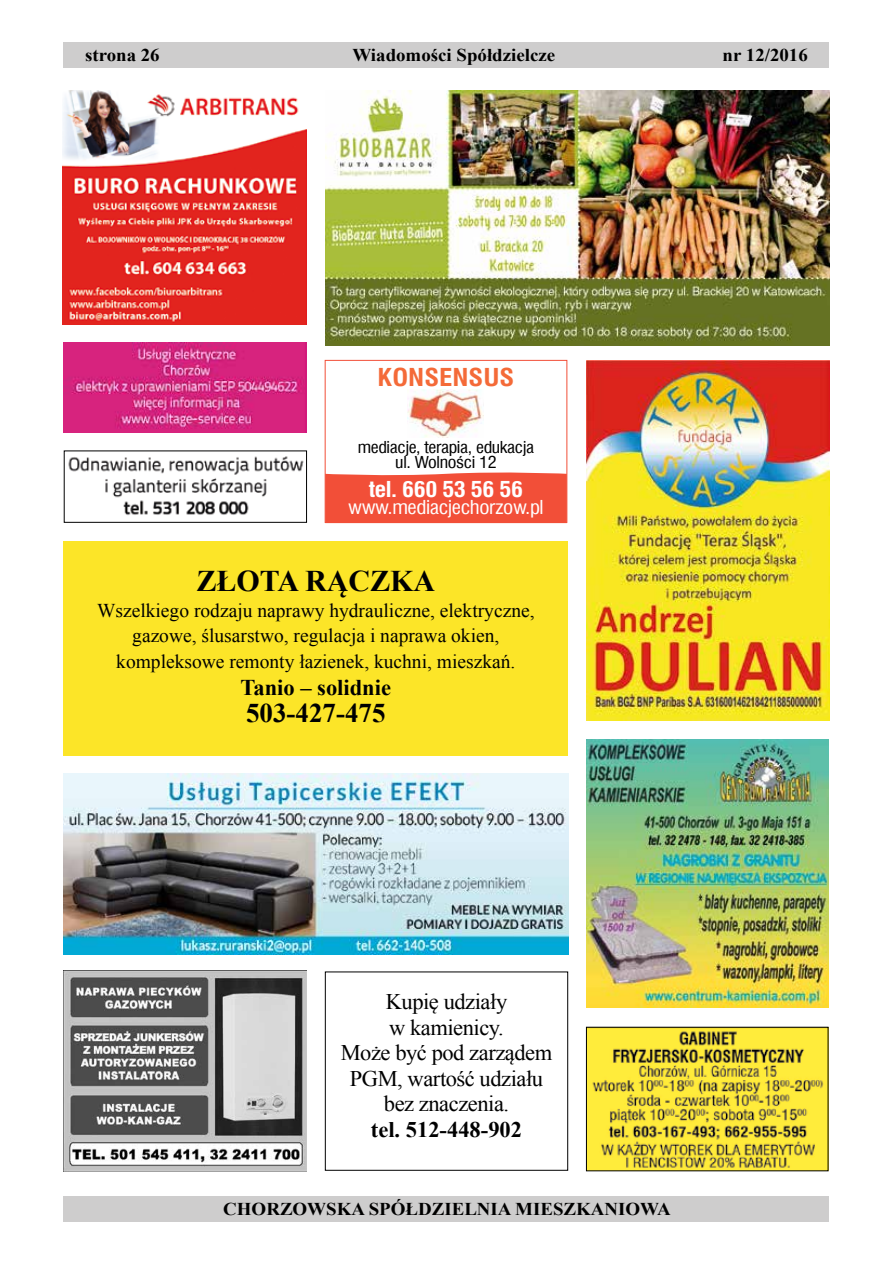
<style>
.page{position:relative;width:893px;height:1263px;background:#fff}
.page>*{position:absolute;margin:0;border:0;box-sizing:border-box;transform-origin:0 0}
.t1{font:700 30px "Times New Roman";color:#000}
.t2{font:700 27px "Times New Roman";color:#000}
.t3{font:700 24.15px "Swis 721 Cn EU";color:#f46a38;scale:1.12 1}
.t4{font:700 22.5px "Times New Roman";color:#000}
.t5{font:22.35px/25.5px "Times New Roman";letter-spacing:-.02em;color:#000;text-align:center}
.t6{font:700 22.35px "Times New Roman";color:#000}
.t7{font:700 21.45px "Swis 721 Cn EU";letter-spacing:-.02em;color:#fff;scale:1.12 1}
.t8{font:19.5px/25.5px "Times New Roman";color:#000;text-align:center}
.t9{font:18.75px "Swis 721 Cn EU";letter-spacing:-.02em;color:#fff;scale:1.12 1}
.t10{font:700 18px "Times New Roman";color:#000;scale:1.05 1}
.t11{font:16.05px/15.6px "Swis 721 Cn EU";letter-spacing:-.02em;color:#000;text-align:center;scale:1.12 1}
</style>
<div class="page">
<div style="left:64px;top:42px;width:765px;height:26px;background:#cecdcd"></div>
<div style="left:64px;top:1196px;width:765px;height:26px;background:#cecdcd"></div>
<img style="left:588px;top:1029px;width:238px;height:140px">
<div style="left:586px;top:1027px;width:242px;height:144px;border:1px solid #000"></div>
<img style="left:586px;top:739px;width:243px;height:269px">
<img style="left:64px;top:971px;width:243px;height:200px">
<img style="left:64px;top:774px;width:504px;height:180px">
<img style="left:63px;top:90px;width:244px;height:235px">
<img style="left:64px;top:342px;width:243px;height:90px">
<img style="left:325px;top:91px;width:504px;height:255px">
<div style="left:325px;top:360px;width:242px;height:163px;background:#fff;border:1px solid #f24f38"></div>
<svg style="left:325px;top:471px;width:242px;height:52px;background:#f25842"></svg>
<img style="left:408px;top:390px;width:75px;height:48px">
<div style="left:64px;top:541px;width:504px;height:215px;background:#fce528"></div>
<img style="left:68px;top:456px;width:236px;height:59px">
<div style="left:64px;top:450px;width:243px;height:73px;border:1px solid #000"></div>
<img style="left:587px;top:360px;width:242px;height:360px">
<div style="left:325px;top:971px;width:243px;height:200px;border:1px solid #000"></div>
<p class="t10" style="left:85px;top:42px;width:73px">strona 26</p>
<p class="t10" style="left:352px;top:42px;width:195px">Wiadomości Spółdzielcze</p>
<p class="t10" style="left:723px;top:42px;width:83px">nr 12/2016</p>
<p class="t3" style="left:378px;top:363px;width:124px">KONSENSUS</p>
<p class="t11" style="left:358px;top:439px;width:159px">mediacje, terapia, edukacja ul. Wolności 12</p>
<p class="t7" style="left:369px;top:477px;width:139px">tel. 660 53 56 56</p>
<p class="t9" style="left:348px;top:495px;width:176px">www.mediacjechorzow.pl</p>
<h1 class="t1" style="left:196px;top:560px;width:240px">ZŁOTA RĄCZKA</h1>
<p class="t8" style="left:97px;top:597px;width:439px">Wszelkiego rodzaju naprawy hydrauliczne, elektryczne, gazowe, ślusarstwo, regulacja i naprawa okien, kompleksowe remonty łazienek, kuchni, mieszkań.</p>
<p class="t4" style="left:241px;top:672px;width:152px">Tanio – solidnie</p>
<h2 class="t2" style="left:246px;top:694px;width:141px">503-427-475</h2>
<p class="t5" style="left:341px;top:988px;width:213px">Kupię udziały<br>w kamienicy.<br>Może być pod zarządem<br>PGM, wartość udziału bez znaczenia.</p>
<p class="t6" style="left:371px;top:1114px;width:153px">tel. 512-448-902</p>
<p class="t10" style="left:223px;top:1196px;width:428px">CHORZOWSKA SPÓŁDZIELNIA MIESZKANIOWA</p>
</div>
